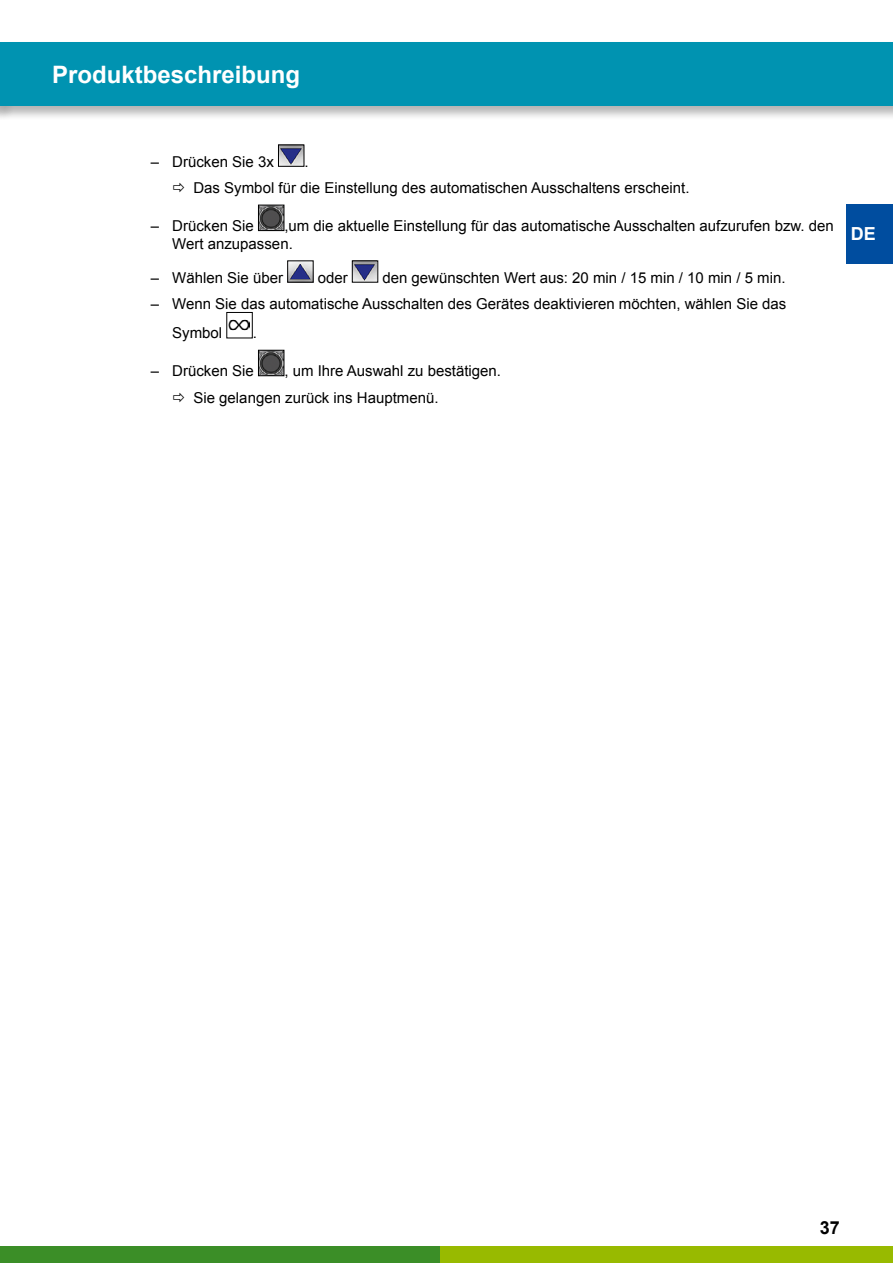
<style>
.page{position:relative;width:893px;height:1263px;background:#fff}
.page>*{position:absolute;margin:0;border:0;box-sizing:border-box;transform-origin:0 0}
.t1{font:700 24px "Arial";color:#fff}
.t2{font:700 18px "Arial";color:#000}
.t3{font:700 18px "Arial";color:#fff}
.t4{font:15px/26.5px "Arial";color:#000}
</style>
<div class="page">
<div style="left:0;top:1246px;width:440px;height:17px;background:#3b8e27"></div>
<div style="left:440px;top:1246px;width:453px;height:17px;background:#98ba00"></div>
<div style="left:0;top:40px;width:893px;height:80px;background:#000;opacity:.3"></div>
<div style="left:0;top:43px;width:893px;height:63px;background:#0093b1"></div>
<div style="left:846px;top:205px;width:47px;height:59px;background:#004d9f"></div>
<img style="left:280px;top:147px;width:22px;height:18px">
<div style="left:278px;top:145px;width:26px;height:22px;border:1px solid #000"></div>
<img style="left:260px;top:207px;width:22px;height:22px">
<div style="left:258px;top:205px;width:26px;height:26px;border:1px solid #000"></div>
<img style="left:289px;top:262px;width:23px;height:19px">
<div style="left:287px;top:260px;width:27px;height:23px;border:1px solid #000"></div>
<img style="left:354px;top:262px;width:22px;height:19px">
<div style="left:352px;top:260px;width:26px;height:23px;border:1px solid #000"></div>
<img style="left:229px;top:319px;width:21px;height:12px">
<div style="left:226px;top:312px;width:27px;height:26px;border:1px solid #000"></div>
<img style="left:260px;top:352px;width:22px;height:22px">
<div style="left:258px;top:350px;width:26px;height:26px;border:1px solid #000"></div>
<h1 class="t1" style="left:52px;top:59px;width:250px">Produktbeschreibung</h1>
<p class="t4" style="left:151px;top:148px;width:124px">– Drücken Sie 3x</p>
<p class="t4" style="left:193px;top:148px;width:498px;text-indent:111px">.<br>Das Symbol für die Einstellung des automatischen Ausschaltens erscheint.</p>
<p class="t4" style="left:151px;top:213px;width:104px">– Drücken Sie</p>
<p class="t4" style="left:172px;top:217px;width:663px;line-height:18px;text-indent:112px">,um die aktuelle Einstellung für das automatische Ausschalten aufzurufen bzw. den<br>Wert anzupassen.</p>
<p class="t4" style="left:151px;top:264px;width:134px">– Wählen Sie über</p>
<p class="t4" style="left:318px;top:264px;width:32px">oder</p>
<p class="t4" style="left:382px;top:264px;width:405px">den gewünschten Wert aus: 20 min / 15 min / 10 min / 5 min.</p>
<p class="t4" style="left:172px;top:289px;width:616px;line-height:29.2px;text-indent:-21px">– Wenn Sie das automatische Ausschalten des Gerätes deaktivieren möchten, wählen Sie das<br>Symbol</p>
<p class="t4" style="left:253px;top:320px;width:6px">.</p>
<p class="t4" style="left:151px;top:358px;width:104px">– Drücken Sie</p>
<p class="t4" style="left:193px;top:358px;width:309px;text-indent:91px">, um Ihre Auswahl zu bestätigen.<br>Sie gelangen zurück ins Hauptmenü.</p>
<p class="t3" style="left:851px;top:222px;width:27px">DE</p>
<p class="t2" style="left:820px;top:1215px;width:22px">37</p>
</div>
